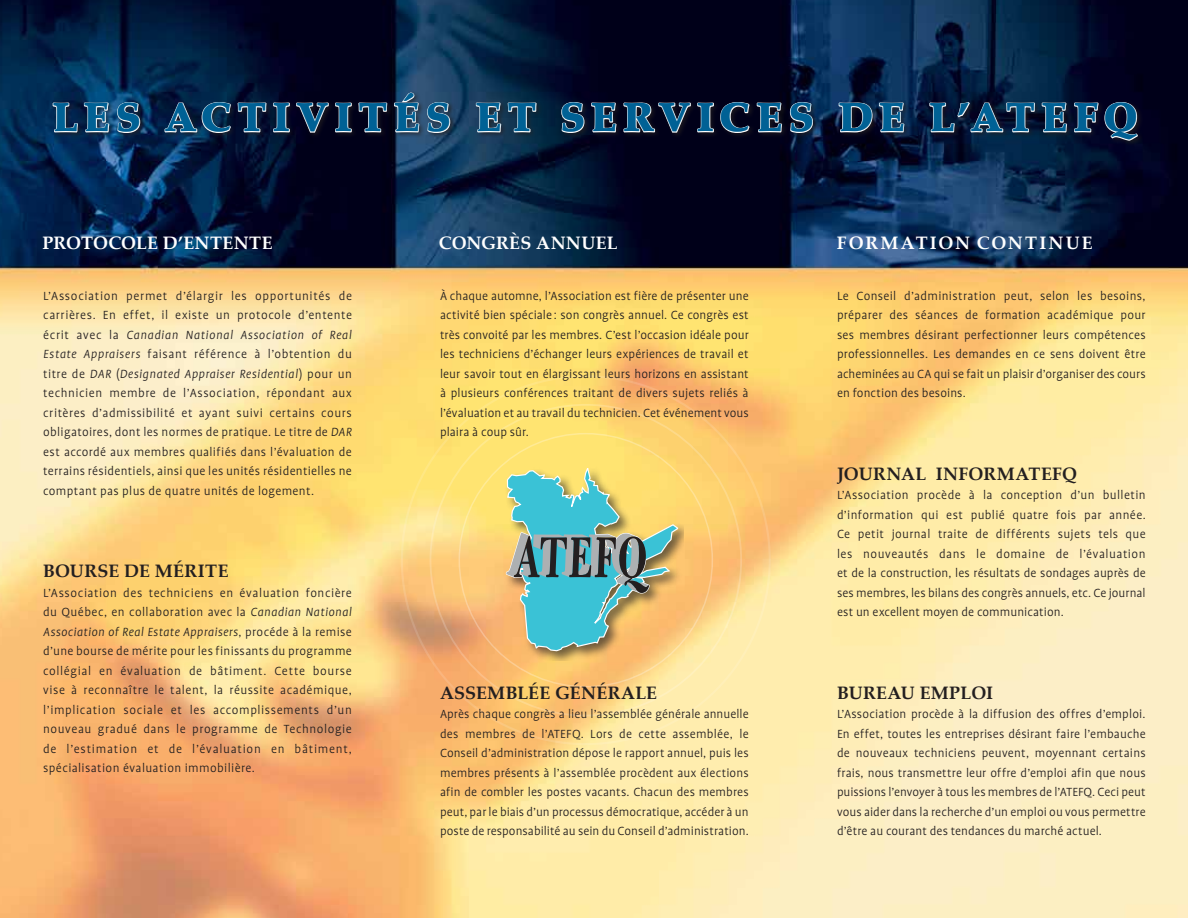
<style>
.page{position:relative;width:1188px;height:918px;background:#fff}
.page>*{position:absolute;margin:0;border:0;box-sizing:border-box;transform-origin:0 0}
.t1{font:900 40.5px "Palatino";letter-spacing:.15em;color:#006195}
.t2{font:700 18px "Palatino Linotype";letter-spacing:.01em;color:#231f20}
.t3{font:700 18px "Palatino Linotype";letter-spacing:.025em;color:#fff}
.t4{font:700 18px "Palatino Linotype";letter-spacing:.11em;color:#fff}
.t5{font:300 13.5px/19.5px "Profile";letter-spacing:.005em;color:#231f20;text-align:justify}
.s1{font-style:italic}
</style>
<div class="page">
<img style="left:0;top:0;width:1188px;height:918px">
<div style="left:50px;top:90px;width:1094px;height:57px;background:#231f20;opacity:.75"></div>
<svg style="left:51px;top:102px;width:59px;height:76px;background:#214166"></svg>
<svg style="left:116px;top:101px;width:25px;height:33px"></svg>
<svg style="left:163px;top:92px;width:257px;height:86px;background:#192540"></svg>
<svg style="left:426px;top:101px;width:25px;height:33px"></svg>
<svg style="left:475px;top:102px;width:62px;height:76px;background:#283f57"></svg>
<svg style="left:561px;top:101px;width:222px;height:77px;background:#1b1d32"></svg>
<svg style="left:789px;top:101px;width:25px;height:33px"></svg>
<svg style="left:838px;top:102px;width:67px;height:76px;background:#222f49"></svg>
<svg style="left:928px;top:101px;width:211px;height:77px;background:#1d2d49"></svg>
<div style="left:504px;top:466px;width:179px;height:195px;background:#231f20;opacity:.64"></div>
<svg style="left:506px;top:468px;width:172px;height:183px;background:#96b698"></svg>
<h1 class="t1" style="left:52px;top:93px;width:1087px">LES ACTIVITÉS ET SERVICES DE L’ATEFQ</h1>
<h2 class="t3" style="left:439px;top:231px;width:180px">CONGRÈS ANNUEL</h2>
<h2 class="t3" style="left:42px;top:231px;width:232px">PROTOCOLE D’ENTENTE</h2>
<h2 class="t4" style="left:837px;top:231px;width:257px">FORMATION CONTINUE</h2>
<p class="t5" style="left:43px;top:286px;width:310px">L’Association permet d’élargir les opportunités de carrières. En effet, il existe un protocole d’entente écrit avec la <span class="s1">Canadian National Association of Real Estate Appraisers</span> faisant référence à l’obtention du titre de <span class="s1">DAR</span> (<span class="s1">Designated Appraiser Residential</span>) pour un technicien membre de l’Association, répondant aux critères d’admissibilité et ayant suivi certains cours obligatoires, dont les normes de pratique. Le titre de <span class="s1">DAR </span>est accordé aux membres qualifiés dans l’évaluation de terrains résidentiels, ainsi que les unités résidentielles ne comptant pas plus de quatre unités de logement.</p>
<h2 class="t2" style="left:43px;top:558px;width:187px">BOURSE DE MÉRITE</h2>
<p class="t5" style="left:43px;top:583px;width:310px">L’Association des techniciens en évaluation foncière du Québec, en collaboration avec la <span class="s1">Canadian National Association of Real Estate Appraisers</span>, procéde à la remise d’une bourse de mérite pour les finissants du programme collégial en évaluation de bâtiment. Cette bourse vise à reconnaître le talent, la réussite académique, l’implication sociale et les accomplissements d’un nouveau gradué dans le programme de Technologie de l’estimation et de l’évaluation en bâtiment, spécialisation évaluation immobilière.</p>
<p class="t5" style="left:440px;top:286px;width:310px">À chaque automne, l’Association est fière de présenter une activité bien spéciale : son congrès annuel. Ce congrès est très convoité par les membres. C’est l’occasion idéale pour les techniciens d’échanger leurs expériences de travail et leur savoir tout en élargissant leurs horizons en assistant à plusieurs conférences traitant de divers sujets reliés à l’évaluation et au travail du technicien. Cet événement vous plaira à coup sûr.</p>
<h2 class="t2" style="left:440px;top:680px;width:219px">ASSEMBLÉE GÉNÉRALE</h2>
<p class="t5" style="left:440px;top:704px;width:310px">Après chaque congrès a lieu l’assemblée générale annuelle des membres de l’ATEFQ. Lors de cette assemblée, le Conseil d’administration dépose le rapport annuel, puis les membres présents à l’assemblée procèdent aux élections afin de combler les postes vacants. Chacun des membres peut, par le biais d’un processus démocratique, accéder à un poste de responsabilité au sein du Conseil d’administration.</p>
<p class="t5" style="left:837px;top:286px;width:310px">Le Conseil d’administration peut, selon les besoins, préparer des séances de formation académique pour ses membres désirant perfectionner leurs compétences professionnelles. Les demandes en ce sens doivent être acheminées au CA qui se fait un plaisir d’organiser des cours en fonction des besoins.</p>
<h2 class="t2" style="left:837px;top:461px;width:242px">JOURNAL INFORMATEFQ</h2>
<p class="t5" style="left:837px;top:485px;width:310px">L’Association procède à la conception d’un bulletin d’information qui est publié quatre fois par année.<br>Ce petit journal traite de différents sujets tels que les nouveautés dans le domaine de l’évaluation et de la construction, les résultats de sondages auprès de ses membres, les bilans des congrès annuels, etc. Ce journal est un excellent moyen de communication.</p>
<h2 class="t2" style="left:837px;top:680px;width:158px">BUREAU EMPLOI</h2>
<p class="t5" style="left:837px;top:704px;width:310px">L’Association procède à la diffusion des offres d’emploi.<br>En effet, toutes les entreprises désirant faire l’embauche de nouveaux techniciens peuvent, moyennant certains frais, nous transmettre leur offre d’emploi afin que nous puissions l’envoyer à tous les membres de l’ATEFQ. Ceci peut vous aider dans la recherche d’un emploi ou vous permettre d’être au courant des tendances du marché actuel.</p>
</div>
